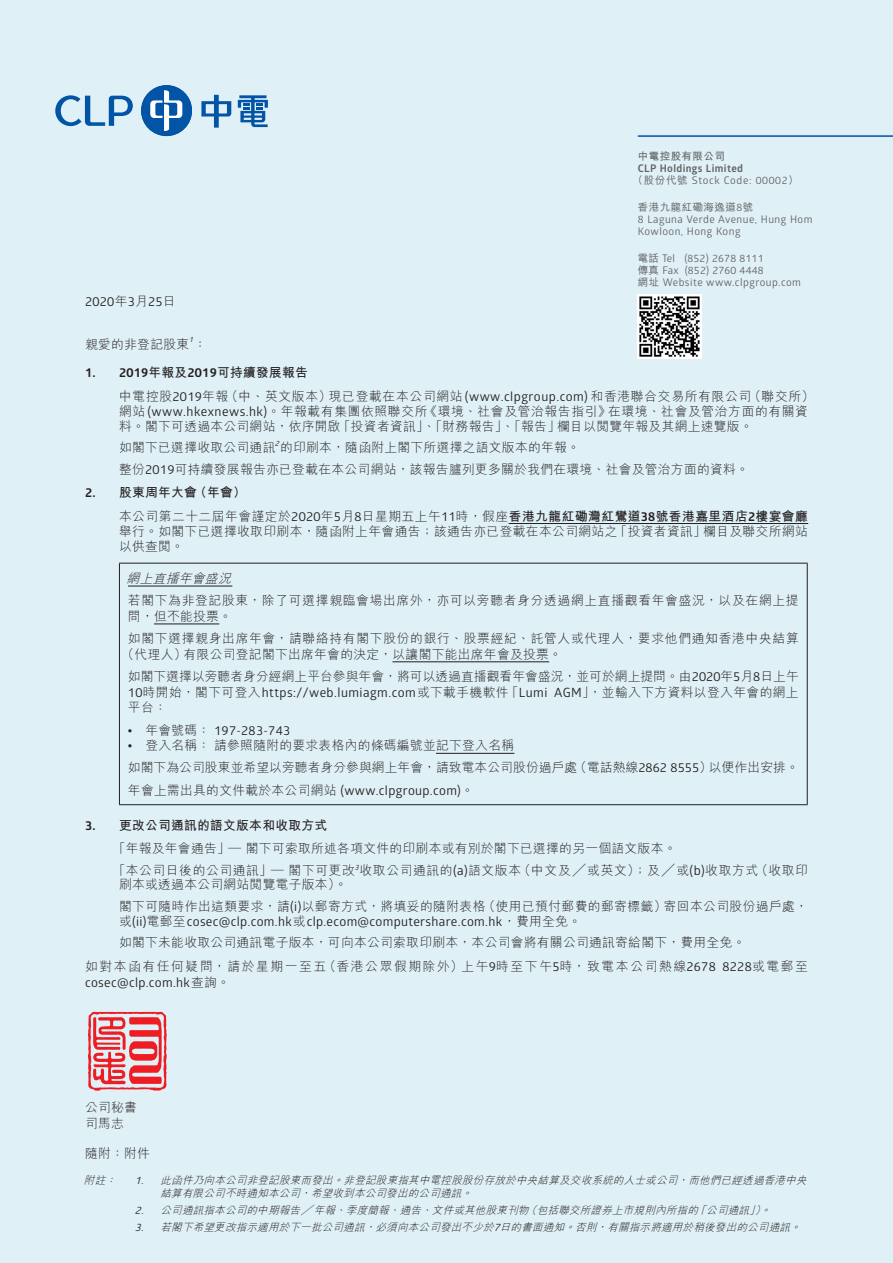
<style>
.page{position:relative;width:893px;height:1263px;background:#dff0f6}
.page>*{position:absolute;margin:0;border:0;box-sizing:border-box;transform-origin:0 0}
.t1{font:300 12.75px/15.8px "M Hei HK";letter-spacing:.025em;color:#231f20}
.t2{font:300 12.75px/15px "M Hei HK";letter-spacing:.05em;color:#231f20}
.t3{font:300 12.75px/15.8px "M Hei HK";letter-spacing:.055em;color:#231f20}
.t4{font:12.75px "Glober";letter-spacing:.025em;color:#231f20}
.t5{font:300 12.75px/22.2px "M Hei HK";letter-spacing:.005em;color:#231f20}
.t6{font:700 12.75px/23.5px "M Hei HK";letter-spacing:.02em;color:#231f20}
.t7{font:700 12.75px "Glober";letter-spacing:.02em;color:#231f20}
.t8{font:italic 300 12.75px "M Hei HK";color:#231f20}
.t9{font:italic 300 10.5px/12.8px "M Hei HK";color:#231f20}
.t10{font:10.5px/12px "Glober";letter-spacing:.025em;color:#636366}
.t11{font:10.5px/12px "Glober";letter-spacing:.045em;color:#636366}
.t12{font:700 10.5px/12px "Glober";letter-spacing:.035em;color:#636366}
.t13{font:500 10.5px "M Hei HK";letter-spacing:.045em;color:#636366}
.t14{font:700 10.5px "M Hei HK";letter-spacing:.04em;color:#636366}
.t15{font:italic 7.5px "Glober";color:#231f20}
.s1{font-family:"M Hei HK";font-weight:500}
.s2{font-weight:400}
.s3{font-family:"Glober";font-weight:400}
.s4{font-family:"M Hei HK";font-weight:300}
.s5{font-family:"M Hei HK"}
.s6{font-family:"Glober"}
.s7{font-weight:300}
.s8{font-family:"Times New Roman"}
.s9{font-family:"Times New Roman";font-weight:400}
.s10{font-family:"Glober";font-weight:700}
.s11{font-weight:700}
</style>
<div class="page">
<hr style="left:509px;top:523px;width:299px;height:1px;background:#231f20">
<hr style="left:119px;top:563px;width:689px;height:1px;background:#231f20">
<hr style="left:119px;top:563px;width:1px;height:241px;background:#231f20">
<hr style="left:807px;top:563px;width:1px;height:241px;background:#231f20">
<hr style="left:119px;top:804px;width:689px;height:1px;background:#231f20">
<hr style="left:128px;top:586px;width:104px;height:1px;background:#231f20">
<hr style="left:154px;top:623px;width:65px;height:1px;background:#231f20">
<hr style="left:392px;top:661px;width:157px;height:1px;background:#231f20">
<hr style="left:436px;top:753px;width:78px;height:1px;background:#231f20">
<img style="left:88px;top:1011px;width:79px;height:80px">
<hr style="left:638px;top:135px;width:255px;height:2px;background:#0154a6">
<svg style="left:238px;top:95px;width:30px;height:32px"></svg>
<div style="left:141px;top:85px;width:51px;height:51px;background:#0154a6;border-radius:50%"></div>
<svg style="left:150px;top:90px;width:32px;height:41px"></svg>
<svg style="left:201px;top:95px;width:30px;height:33px"></svg>
<svg style="left:55px;top:95px;width:78px;height:31px"></svg>
<img style="left:638px;top:295px;width:64px;height:63px">
<p class="t14" style="left:638px;top:149px;width:89px">中電控股有限公司</p>
<p class="t12" style="left:633px;top:162px;width:168px;text-indent:5px">CLP Holdings Limited<br><span class="s1">（股份代號</span> <span class="s2">Stock Code: 00002</span><span class="s1">）</span></p>
<p class="t13" style="left:638px;top:200px;width:117px">香港九龍紅磡海逸道<span class="s3">8</span>號</p>
<p class="t11" style="left:638px;top:213px;width:176px">8 Laguna Verde Avenue, Hung Hom<br>Kowloon, Hong Kong</p>
<p class="t10" style="left:638px;top:251px;width:165px"><span class="s1">電話</span> Tel (852) 2678 8111<br><span class="s1">傳真</span> Fax (852) 2760 4448<br><span class="s1">網址</span> Website www.clpgroup.com</p>
<p class="t4" style="left:85px;top:293px;width:92px">2020<span class="s4">年</span>3<span class="s4">月</span>25<span class="s4">日</span></p>
<p class="t1" style="left:85px;top:337px;width:123px">親愛的非登記股東：</p>
<p class="t15" style="left:189px;top:334px;width:8px">1</p>
<p class="t7" style="left:85px;top:364px;width:224px">1. 2019<span class="s5">年報及</span>2019<span class="s5">可持續發展報告</span></p>
<p class="t2" style="left:119px;top:388px;width:697px">中電控股<span class="s3">2019</span>年報（中、英文版本）現已登載在本公司網站 <span class="s3">(www.clpgroup.com)</span> 和香港聯合交易所有限公司（聯交所）網站 <span class="s3">(www.hkexnews.hk)</span>。年報載有集團依照聯交所《環境、社會及管治報告指引》在環境、社會及管治方面的有關資料。閣下可透過本公司網站，依序開啟「投資者資訊」、「財務報告」、「報告」欄目以閱覽年報及其網上速覽版。</p>
<p class="t1" style="left:119px;top:436px;width:631px;line-height:21.5px">如閣下已選擇收取公司通訊<sup>2</sup>的印刷本，隨函附上閣下所選擇之語文版本的年報。<br>整份<span class="s3">2019</span>可持續發展報告亦已登載在本公司網站，該報告臚列更多關於我們在環境、社會及管治方面的資料。</p>
<p class="t6" style="left:119px;top:479px;width:690px;text-indent:-34px"><span class="s6">2.</span> 股東周年大會（年會）<br><span class="s7">本公司第二十二屆年會謹定於</span><span class="s3">2020</span><span class="s7">年</span><span class="s3">5</span><span class="s7">月</span><span class="s3">8</span><span class="s7">日星期五上午</span><span class="s3">11</span><span class="s7">時，假座</span>香港九龍紅磡灣紅鸞道<span class="s6">38</span>號香港嘉里酒店<span class="s6">2</span>樓宴會廳</p>
<p class="t1" style="left:119px;top:523px;width:690px;line-height:15px">舉行。如閣下已選擇收取印刷本，隨函附上年會通告；該通告亦已登載在本公司網站之「投資者資訊」欄目及聯交所網站以供查閱。</p>
<p class="t8" style="left:127px;top:572px;width:109px">網上直播年會盛況</p>
<p class="t3" style="left:128px;top:592px;width:672px">若閣下為非登記股東，除了可選擇親臨會場出席外，亦可以旁聽者身分透過網上直播觀看年會盛況，以及在網上提問，但不能投票。</p>
<p class="t3" style="left:122px;top:630px;width:679px;text-indent:6px">如閣下選擇親身出席年會，請聯絡持有閣下股份的銀行、股票經紀、託管人或代理人，要求他們通知香港中央結算（代理人）有限公司登記閣下出席年會的決定，以讓閣下能出席年會及投票。</p>
<p class="t1" style="left:128px;top:668px;width:672px;text-align:justify">如閣下選擇以旁聽者身分經網上平台參與年會，將可以透過直播觀看年會盛況，並可於網上提問。由<span class="s3">2020</span>年<span class="s3">5</span>月<span class="s3">8</span>日上午<span class="s3">10</span>時開始，閣下可登入 <span class="s3">https://web.lumiagm.com</span> 或下載手機軟件「<span class="s3">Lumi AGM</span>」，並輸入下方資料以登入年會的網上平台：</p>
<p class="t4" style="left:128px;top:721px;width:164px"><span class="s8">•</span> <span class="s4">年會號碼：</span> 197-283-743</p>
<p class="t5" style="left:128px;top:734px;width:672px"><span class="s9">•</span> 登入名稱：請參照隨附的要求表格內的條碼編號並記下登入名稱<br>如閣下為公司股東並希望以旁聽者身分參與網上年會，請致電本公司股份過戶處（電話熱線<span class="s3">2862 8555</span>）以便作出安排。</p>
<p class="t4" style="left:128px;top:781px;width:348px"><span class="s4">年會上需出具的文件載於本公司網站</span> (www.clpgroup.com)<span class="s4">。</span></p>
<p class="t1" style="left:113px;top:813px;width:565px;line-height:23.5px;text-indent:-28px"><span class="s10">3.</span> <span class="s11">更改公司通訊的語文版本和收取方式<br></span>「年報及年會通告」－閣下可索取所述各項文件的印刷本或有別於閣下已選擇的另一個語文版本。</p>
<p class="t2" style="left:119px;top:862px;width:690px;text-indent:-6px">「本公司日後的公司通訊」－閣下可更改<sup>3</sup>收取公司通訊的<span class="s3">(a)</span>語文版本（中文及╱或英文）；及╱或<span class="s3">(b)</span>收取方式（收取印刷本或透過本公司網站閱覽電子版本）。</p>
<p class="t1" style="left:119px;top:898px;width:690px">閣下可隨時作出這類要求，請<span class="s3">(i)</span>以郵寄方式，將填妥的隨附表格（使用已預付郵費的郵寄標籤）寄回本公司股份過戶處，</p>
<p class="t4" style="left:119px;top:912px;width:464px"><span class="s4">或</span>(ii)<span class="s4">電郵至</span> cosec@clp.com.hk <span class="s4">或</span> clp.ecom@computershare.com.hk <span class="s4">，費用全免。</span></p>
<p class="t1" style="left:85px;top:931px;width:724px;line-height:23.5px;text-indent:34px">如閣下未能收取公司通訊電子版本，可向本公司索取印刷本，本公司會將有關公司通訊寄給閣下，費用全免。<br>如對本函有任何疑問，請於星期一至五（香港公眾假期除外）上午<span class="s3">9</span>時至下午<span class="s3">5</span>時，致電本公司熱線<span class="s3">2678 8228</span>或電郵至</p>
<p class="t4" style="left:85px;top:973px;width:146px">cosec@clp.com.hk <span class="s4">查詢。</span></p>
<p class="t1" style="left:85px;top:1099px;width:53px">公司秘書司馬志</p>
<p class="t1" style="left:85px;top:1146px;width:66px">隨附：附件</p>
<p class="t9" style="left:84px;top:1173px;width:36px">附註：</p>
<p class="t9" style="left:160px;top:1173px;width:650px;text-indent:-26px"><span class="s3">1.</span> 此函件乃向本公司非登記股東而發出。非登記股東指其中電控股股份存放於中央結算及交收系統的人士或公司，而他們已經透過香港中央結算有限公司不時通知本公司，希望收到本公司發出的公司通訊。</p>
<p class="t9" style="left:135px;top:1203px;width:640px"><span class="s3">2.</span> 公司通訊指本公司的中期報告╱年報、季度簡報、通告、文件或其他股東刊物（包括聯交所證券上市規則內所指的「公司通訊」）。</p>
<p class="t9" style="left:135px;top:1220px;width:670px"><span class="s3">3.</span> 若閣下希望更改指示適用於下一批公司通訊，必須向本公司發出不少於<span class="s3">7</span>日的書面通知。否則，有關指示將適用於稍後發出的公司通訊。</p>
</div>
